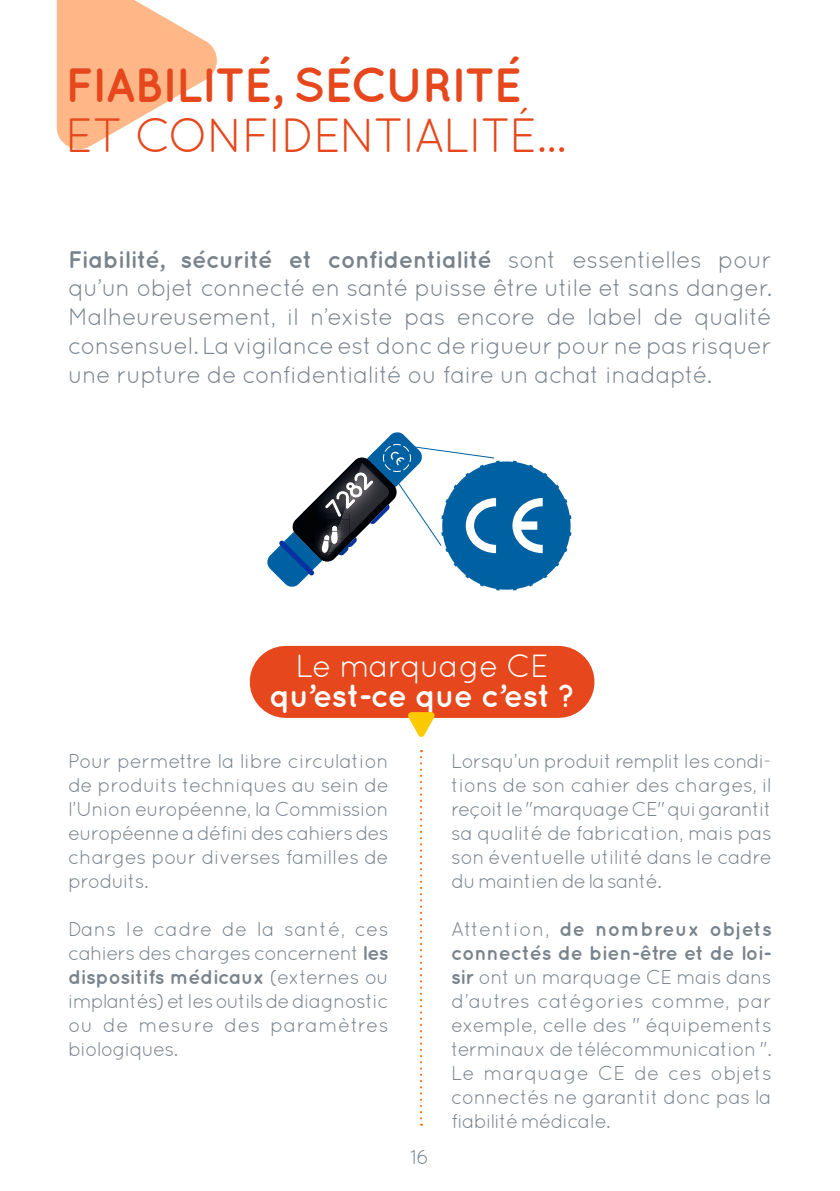
<style>
.page{position:relative;width:840px;height:1191px;background:#fff}
.page>*{position:absolute;margin:0;border:0;box-sizing:border-box;transform-origin:0 0}
.t1{font:48px "Quicksand";letter-spacing:-.05em;color:#e6471c}
.t2{font:700 48px "Quicksand";letter-spacing:-.03em;color:#e6471c}
.t3{font:700 32px "Quicksand";letter-spacing:-.03em;color:#fff}
.t4{font:32px "Quicksand";letter-spacing:-.03em;color:#fff}
.t5{font:24px/28.8px "Quicksand";letter-spacing:-.035em;color:#79838c;text-align:justify}
.t6{font:20px/24px "Quicksand";letter-spacing:-.03em;color:#79838c;text-align:justify}
.s1{font-weight:700}
.s2{font-style:italic}
</style>
<div class="page">
<svg style="left:57px;top:0;width:160px;height:150px"></svg>
<svg style="left:267px;top:432px;width:305px;height:159px"></svg>
<div style="left:285px;top:646px;width:273px;height:72px;background:#e6471c"></div>
<svg style="left:407px;top:712px;width:28px;height:25px"></svg>
<svg style="left:420px;top:750px;width:2px;height:375px"></svg>
<h1 class="t2" style="left:65px;top:57px;width:458px">FIABILITÉ, SÉCURITÉ</h1>
<h1 class="t1" style="left:65px;top:108px;width:502px">ET CONFIDENTIALITÉ...</h1>
<p class="t5" style="left:68px;top:245px;width:705px"><span class="s1">Fiabilité, sécurité et confidentialité</span> sont essentielles pour qu’un objet connecté en santé puisse être utile et sans danger.<br>Malheureusement, il n’existe pas encore de label de qualité consensuel. La vigilance est donc de rigueur pour ne pas risquer une rupture de confidentialité ou faire un achat inadapté.</p>
<h2 class="t4" style="left:295px;top:647px;width:255px">Le marquage CE</h2>
<h2 class="t3" style="left:269px;top:676px;width:307px">qu’est-ce que c’est ?</h2>
<p class="t6" style="left:68px;top:749px;width:322px">Pour permettre la libre circulation de produits techniques au sein de l’Union européenne, la Commission européenne a défini des cahiers des charges pour diverses familles de produits.</p>
<p class="t6" style="left:68px;top:917px;width:322px">Dans le cadre de la santé, ces cahiers des charges concernent <span class="s1">les dispositifs médicaux</span> (externes ou implantés) et les outils de diagnostic ou de mesure des paramètres biologiques.</p>
<p class="t6" style="left:410px;top:1144px;width:20px">16</p>
<p class="t6" style="left:451px;top:749px;width:322px">Lorsqu’un produit remplit les condi&shy;tions de son cahier des charges, il reçoit le "marquage CE<span class="s2">"</span> qui garantit sa qualité de fabrication, mais pas son éventuelle utilité dans le cadre du maintien de la santé.</p>
<p class="t6" style="left:451px;top:917px;width:322px">Attention, <span class="s1">de nombreux objets connectés de bien-être et de loi&shy;sir</span> ont un marquage CE mais dans d’autres catégories comme, par exemple, celle des " équipements terminaux de télécommunication <span class="s2">"</span>.<br>Le marquage CE de ces objets connectés ne garantit donc pas la fiabilité médicale.</p>
</div>
